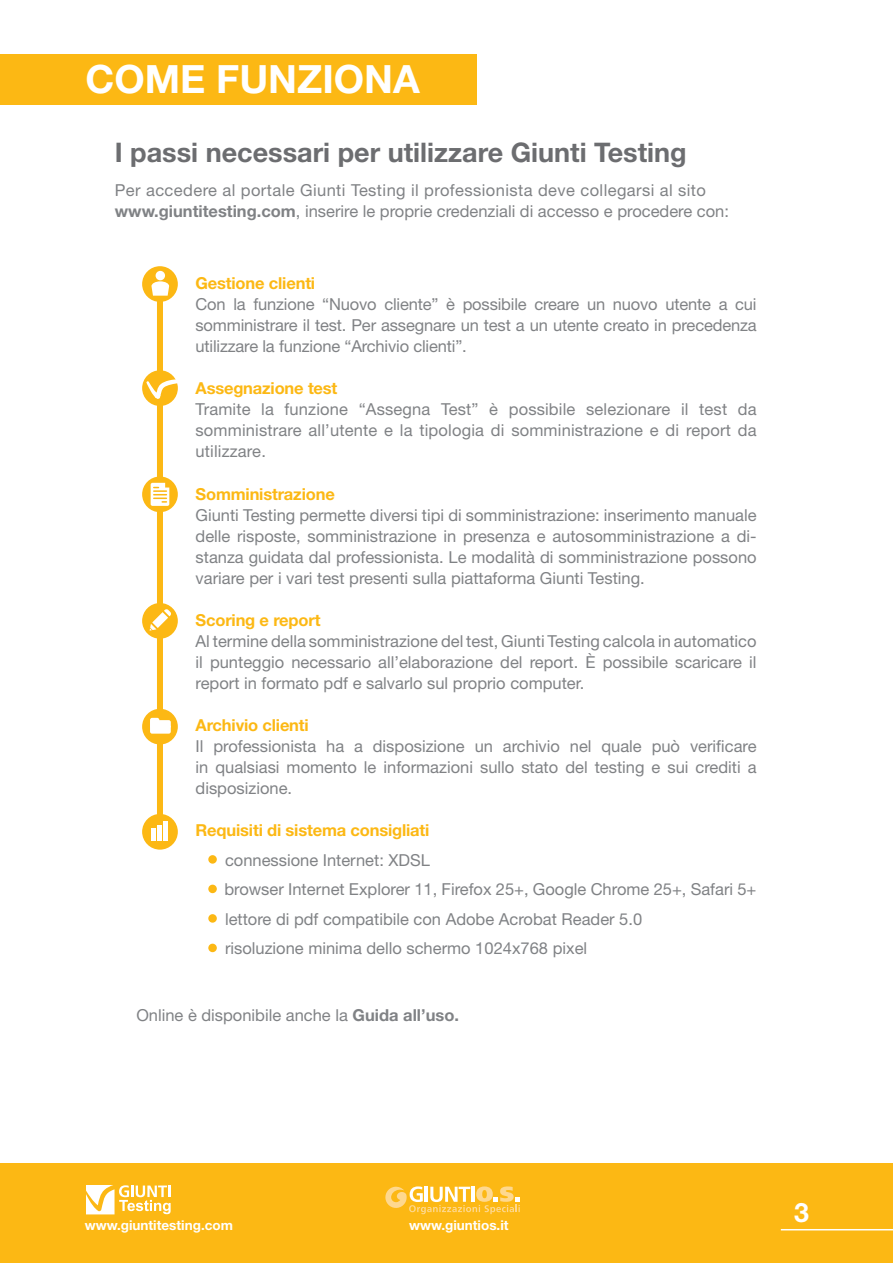
<style>
.page{position:relative;width:893px;height:1263px;background:#fff}
.page>*{position:absolute;margin:0;border:0;box-sizing:border-box;transform-origin:0 0}
.t1{font:700 39px "Helvetica Neue LT Std";color:#fff}
.t2{font:700 27px "Helvetica Neue LT Std";color:#6c6d70}
.t3{font:700 26.7px "Helvetica Neue LT Std";color:#fff}
.t4{font:16.5px/21px "Helvetica Neue LT Std";color:#808285;text-align:justify}
.t5{font:16.5px/21px "Helvetica Neue LT Std";letter-spacing:.025em;color:#808285}
.t6{font:700 16.5px "Helvetica Neue LT Std";letter-spacing:-.01em;color:#fcb814}
.t7{font:700 13.5px "Helvetica Neue LT Std";color:#fff}
.s1{font-weight:700}
</style>
<div class="page">
<div style="left:0;top:1163px;width:893px;height:100px;background:#fcb814"></div>
<svg style="left:86px;top:1185px;width:85px;height:29px"></svg>
<svg style="left:385px;top:1186px;width:135px;height:28px"></svg>
<hr style="left:781px;top:1229px;width:112px;height:1px;background:#fff">
<div style="left:0;top:55px;width:476px;height:50px;background:#fcb814"></div>
<div style="left:157px;top:279px;width:6px;height:550px;background:#fcb814"></div>
<div style="left:142px;top:603px;width:36px;height:36px;background:#fcb814;border-radius:50%"></div>
<svg style="left:150px;top:609px;width:21px;height:22px"></svg>
<div style="left:142px;top:709px;width:36px;height:35px;background:#fcb814;border-radius:50%"></div>
<svg style="left:150px;top:718px;width:21px;height:16px"></svg>
<div style="left:142px;top:814px;width:36px;height:36px;background:#fcb814;border-radius:50%"></div>
<hr style="left:164px;top:821px;width:4px;height:20px;background:#fff">
<div style="left:157px;top:825px;width:5px;height:16px;background:#fff"></div>
<div style="left:151px;top:829px;width:5px;height:12px;background:#fff"></div>
<div style="left:142px;top:266px;width:36px;height:36px;background:#fcb814;border-radius:50%"></div>
<div style="left:156px;top:271px;width:9px;height:9px;background:#fff;border-radius:50%"></div>
<svg style="left:151px;top:281px;width:18px;height:15px"></svg>
<svg style="left:142px;top:476px;width:36px;height:36px"></svg>
<svg style="left:151px;top:483px;width:18px;height:23px"></svg>
<div style="left:142px;top:370px;width:36px;height:36px;background:#fcb814;border-radius:50%"></div>
<svg style="left:145px;top:378px;width:33px;height:23px"></svg>
<div style="left:208px;top:855px;width:9px;height:9px;background:#fcb814;border-radius:50%"></div>
<div style="left:208px;top:885px;width:9px;height:8px;background:#fcb814;border-radius:50%"></div>
<div style="left:208px;top:914px;width:9px;height:9px;background:#fcb814;border-radius:50%"></div>
<div style="left:208px;top:944px;width:9px;height:8px;background:#fcb814;border-radius:50%"></div>
<h1 class="t1" style="left:85px;top:55px;width:336px">COME FUNZIONA</h1>
<h2 class="t2" style="left:115px;top:136px;width:573px">I passi necessari per utilizzare Giunti Testing</h2>
<p class="t5" style="left:115px;top:180px;width:616px">Per accedere al portale Giunti Testing il professionista deve collegarsi al sito <span class="s1">www.giuntitesting.com</span>, inserire le proprie credenziali di accesso e procedere con:</p>
<p class="t6" style="left:196px;top:273px;width:121px">Gestione clienti</p>
<p class="t4" style="left:196px;top:293px;width:563px">Con la funzione “Nuovo cliente” è possibile creare un nuovo utente a cui somministrare il test. Per assegnare un test a un utente creato in precedenza utilizzare la funzione “Archivio clienti”.</p>
<p class="t6" style="left:196px;top:378px;width:143px">Assegnazione test</p>
<p class="t4" style="left:196px;top:399px;width:563px">Tramite la funzione “Assegna Test” è possibile selezionare il test da somministrare all’utente e la tipologia di somministrazione e di report da utilizzare.</p>
<p class="t6" style="left:196px;top:483px;width:141px">Somministrazione</p>
<p class="t4" style="left:196px;top:504px;width:563px">Giunti Testing permette diversi tipi di somministrazione: inserimento manuale delle risposte, somministrazione in presenza e autosomministrazione a di&shy;stanza guidata dal professionista. Le modalità di somministrazione possono variare per i vari test presenti sulla piattaforma Giunti Testing.</p>
<p class="t6" style="left:196px;top:610px;width:126px">Scoring e report</p>
<p class="t4" style="left:196px;top:630px;width:563px">Al termine della somministrazione del test, Giunti Testing calcola in automatico il punteggio necessario all’elaborazione del report. È possibile scaricare il report in formato pdf e salvarlo sul proprio computer.</p>
<p class="t6" style="left:196px;top:715px;width:115px">Archivio clienti</p>
<p class="t4" style="left:196px;top:736px;width:563px">Il professionista ha a disposizione un archivio nel quale può verificare in qualsiasi momento le informazioni sullo stato del testing e sui crediti a disposizione.</p>
<p class="t6" style="left:196px;top:820px;width:235px">Requisiti di sistema consigliati</p>
<p class="t4" style="left:224px;top:845px;width:534px;line-height:29.5px;text-align:left">connessione Internet: XDSL<br>browser Internet Explorer 11, Firefox 25+, Google Chrome 25+, Safari 5+ lettore di pdf compatibile con Adobe Acrobat Reader 5.0<br>risoluzione minima dello schermo 1024x768 pixel</p>
<p class="t4" style="left:136px;top:1004px;width:324px">Online è disponibile anche la <span class="s1">Guida all’uso.</span></p>
<p class="t7" style="left:85px;top:1216px;width:150px">www.giuntitesting.com</p>
<p class="t7" style="left:409px;top:1216px;width:101px">www.giuntios.it</p>
<h3 class="t3" style="left:794px;top:1196px;width:16px">3</h3>
</div>
